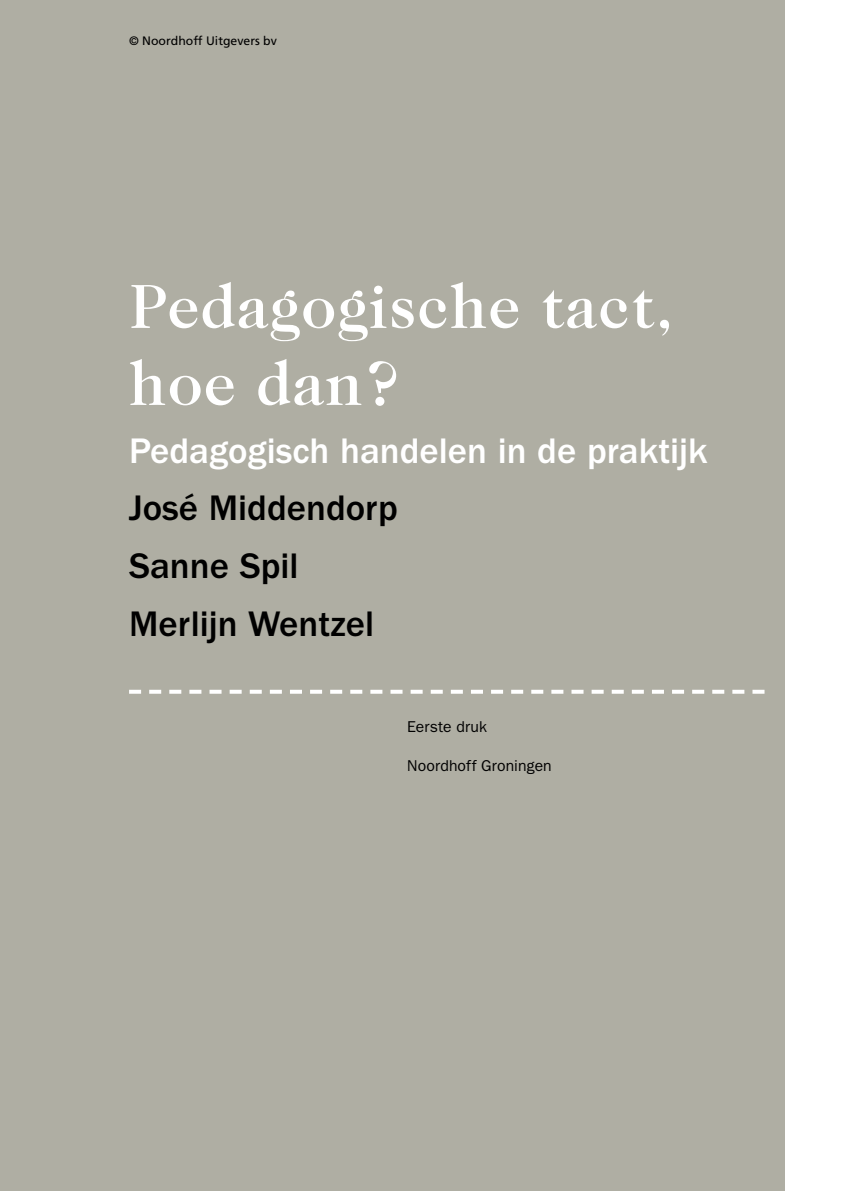
<style>
.page{position:relative;width:844px;height:1191px;background:#fff}
.page>*{position:absolute;margin:0;border:0;box-sizing:border-box;transform-origin:0 0}
.t1{font:500 63px/77px "Caslon 224 Std";letter-spacing:.02em;color:#fff}
.t2{font:500 36.75px/57.8px "ITC Franklin Gothic Std";color:#000}
.t3{font:500 36.75px "ITC Franklin Gothic Std";color:#fff}
.t4{font:15.75px "ITC Franklin Gothic Std";letter-spacing:.01em;color:#000}
.t5{font:12.25px "Frutiger LT Std";color:#000}
</style>
<div class="page">
<div style="left:0;top:0;width:784px;height:1191px;background:#afaea3"></div>
<svg style="left:129px;top:690px;width:635px;height:3px"></svg>
<p class="t5" style="left:129px;top:33px;width:149px">© Noordhoff Uitgevers bv</p>
<h1 class="t1" style="left:129px;top:267px;width:546px">Pedagogische tact, hoe dan?</h1>
<p class="t3" style="left:129px;top:430px;width:580px">Pedagogisch handelen in de praktijk</p>
<p class="t2" style="left:129px;top:480px;width:270px">José Middendorp<br>Sanne Spil<br>Merlijn Wentzel</p>
<p class="t4" style="left:407px;top:718px;width:81px">Eerste druk</p>
<p class="t4" style="left:407px;top:756px;width:146px">Noordhoff Groningen</p>
</div>
